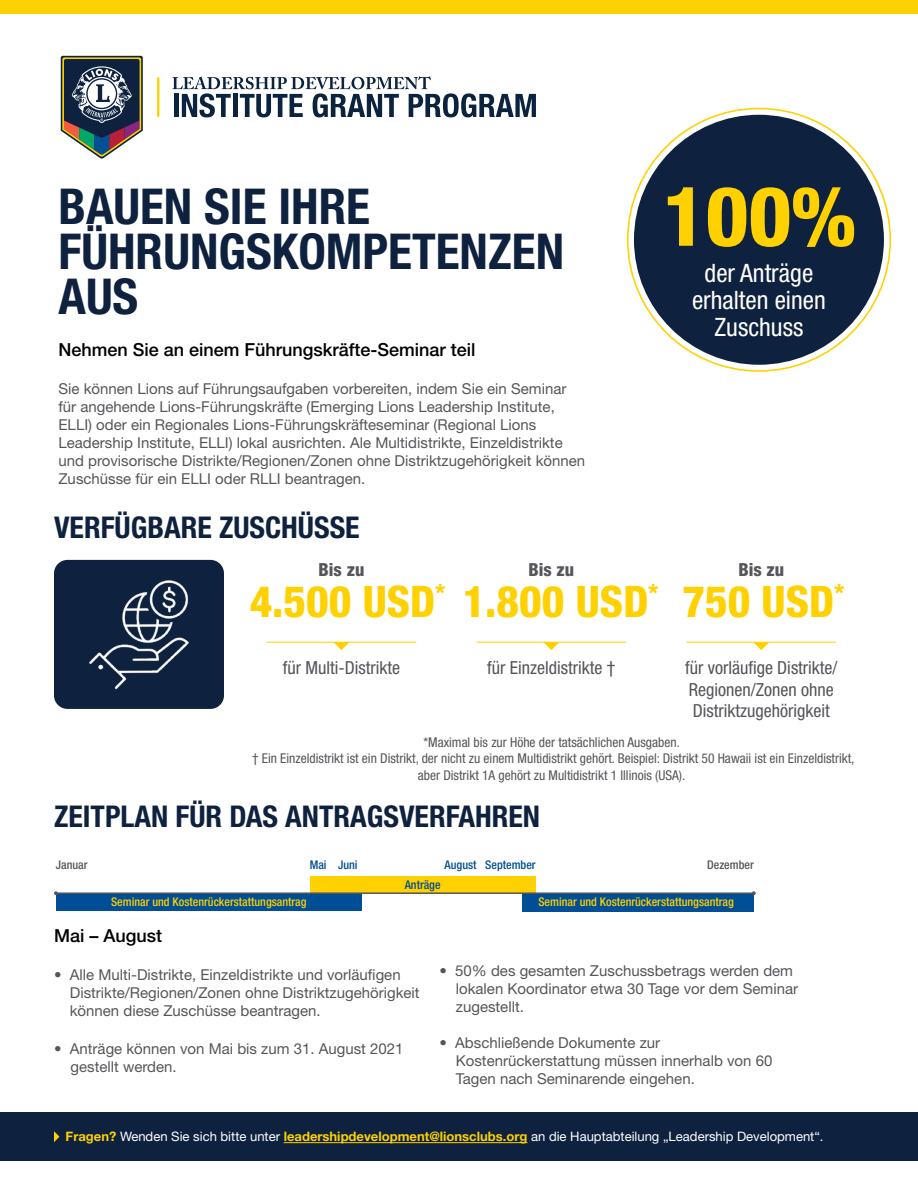
<style>
.page{position:relative;width:918px;height:1188px;background:#fff}
.page>*{position:absolute;margin:0;border:0;box-sizing:border-box;transform-origin:0 0}
.t1{font:800 condensed 82.5px "Helvetica Neue LT Std";color:#ffd100}
.t2{font:700 condensed 49.5px/45px "Helvetica Neue LT Std";color:#0e223f}
.t3{font:800 condensed 43.5px "Helvetica Neue LT Std";color:#ffd100}
.t4{font:700 condensed 30px "Helvetica Neue LT Std";color:#0e223f}
.t5{font:condensed 25.35px/26.8px "Helvetica Neue LT Std";color:#fff;text-align:center}
.t6{font:condensed 18px/21.6px "Helvetica Neue LT Std";color:#55565a}
.t7{font:500 18px "Helvetica Neue LT Std";color:#000}
.t8{font:800 condensed 18px "Helvetica Neue LT Std";color:#55565a}
.t9{font:15px/18px "Helvetica Neue LT Std";color:#55565a}
.t10{font:condensed 13.5px/16.2px "Helvetica Neue LT Std";color:#55565a;text-align:center}
.t11{font:13.05px "Helvetica Neue LT Std";color:#fff}
.t12{font:500 condensed 12px "Helvetica Neue LT Std";color:#ffd100}
.t13{font:500 condensed 12px "Helvetica Neue LT Std";color:#004e95}
.t14{font:500 condensed 12px "Helvetica Neue LT Std";color:#55565a}
.s1{font-weight:700;color:#ffd100}
</style>
<div class="page">
<div style="left:0;top:1112px;width:918px;height:49px;background:#0e223f"></div>
<hr style="left:284px;top:1142px;width:243px;height:1px;background:#ffd100">
<div style="left:0;top:0;width:918px;height:14px;background:#ffd100"></div>
<div style="left:634px;top:115px;width:250px;height:250px;background:#0e223f;border-radius:50%"></div>
<svg style="left:334px;top:643px;width:15px;height:7px"></svg>
<hr style="left:267px;top:642px;width:149px;height:1px;background:#ffd100">
<svg style="left:544px;top:643px;width:15px;height:7px"></svg>
<hr style="left:477px;top:642px;width:149px;height:1px;background:#ffd100">
<svg style="left:754px;top:643px;width:15px;height:7px"></svg>
<hr style="left:687px;top:642px;width:149px;height:1px;background:#ffd100">
<svg style="left:54px;top:1131px;width:6px;height:11px"></svg>
<img style="left:54px;top:560px;width:170px;height:149px">
<svg style="left:173px;top:76px;width:363px;height:41px"></svg>
<hr style="left:157px;top:77px;width:2px;height:40px;background:#ffd100">
<svg style="left:61px;top:56px;width:82px;height:103px"></svg>
<div style="left:310px;top:876px;width:226px;height:17px;background:#ffd100"></div>
<div style="left:523px;top:893px;width:231px;height:19px;background:#004e95"></div>
<div style="left:56px;top:893px;width:306px;height:17px;background:#004e95"></div>
<hr style="left:56px;top:892px;width:698px;height:2px;background:#55565a">
<svg style="left:54px;top:891px;width:4px;height:4px"></svg>
<h2 class="t2" style="left:58px;top:184px;width:507px">BAUEN SIE IHRE<br>FÜHRUNGSKOMPETENZEN<br>AUS</h2>
<p class="t7" style="left:58px;top:339px;width:419px">Nehmen Sie an einem Führungskräfte-Seminar teil</p>
<p class="t9" style="left:58px;top:380px;width:528px">Sie können Lions auf Führungsaufgaben vorbereiten, indem Sie ein Seminar für angehende Lions-Führungskräfte (Emerging Lions Leadership Institute, ELLI) oder ein Regionales Lions-Führungskräfteseminar (Regional Lions Leadership Institute, ELLI) lokal ausrichten. Ale Multidistrikte, Einzeldistrikte und provisorische Distrikte/Regionen/Zonen ohne Distriktzugehörigkeit können Zuschüsse für ein ELLI oder RLLI beantragen.</p>
<h3 class="t4" style="left:54px;top:509px;width:307px">VERFÜGBARE ZUSCHÜSSE</h3>
<h1 class="t1" style="left:663px;top:165px;width:194px">100%</h1>
<h3 class="t5" style="left:692px;top:259px;width:135px">der Anträge erhalten einen<br>Zuschuss</h3>
<p class="t8" style="left:319px;top:558px;width:47px">Bis zu</p>
<p class="t8" style="left:529px;top:558px;width:47px">Bis zu</p>
<h3 class="t3" style="left:250px;top:574px;width:410px">4.500 USD<sup>*</sup> 1.800 USD<sup>*</sup></h3>
<p class="t8" style="left:739px;top:558px;width:47px">Bis zu</p>
<h3 class="t3" style="left:682px;top:574px;width:164px">750 USD<sup>*</sup></h3>
<p class="t6" style="left:283px;top:657px;width:119px">für Multi-Distrikte</p>
<p class="t6" style="left:685px;top:657px;width:154px">für vorläufige Distrikte/<br>Regionen/Zonen ohne<br>Distriktzugehörigkeit</p>
<p class="t10" style="left:252px;top:734px;width:604px">*Maximal bis zur Höhe der tatsächlichen Ausgaben.<br>† Ein Einzeldistrikt ist ein Distrikt, der nicht zu einem Multidistrikt gehört. Beispiel: Distrikt 50 Hawaii ist ein Einzeldistrikt, aber Distrikt 1A gehört zu Multidistrikt 1 Illinois (USA).</p>
<p class="t6" style="left:487px;top:657px;width:130px">für Einzeldistrikte †</p>
<h3 class="t4" style="left:54px;top:799px;width:488px">ZEITPLAN FÜR DAS ANTRAGSVERFAHREN</h3>
<p class="t14" style="left:56px;top:858px;width:33px">Januar</p>
<p class="t13" style="left:310px;top:858px;width:49px">Mai Juni</p>
<p class="t13" style="left:445px;top:858px;width:93px">August September</p>
<p class="t14" style="left:707px;top:858px;width:48px">Dezember</p>
<p class="t13" style="left:405px;top:877px;width:37px">Anträge</p>
<p class="t12" style="left:111px;top:895px;width:197px">Seminar und Kostenrückerstattungsantrag</p>
<p class="t12" style="left:538px;top:895px;width:197px">Seminar und Kostenrückerstattungsantrag</p>
<p class="t7" style="left:54px;top:925px;width:110px">Mai – August</p>
<p class="t9" style="left:70px;top:965px;width:351px;text-indent:-16px">• Alle Multi-Distrikte, Einzeldistrikte und vorläufigen<br>Distrikte/Regionen/Zonen ohne Distriktzugehörigkeit können diese Zuschüsse beantragen.</p>
<p class="t9" style="left:71px;top:1040px;width:335px;text-indent:-16px">• Anträge können von Mai bis zum 31. August 2021 gestellt werden.</p>
<p class="t9" style="left:456px;top:961px;width:344px;text-indent:-16px">• 50% des gesamten Zuschussbetrags werden dem lokalen Koordinator etwa 30 Tage vor dem Seminar zugestellt.</p>
<p class="t9" style="left:456px;top:1033px;width:318px;text-indent:-16px">• Abschließende Dokumente zur<br>Kostenrückerstattung müssen innerhalb von 60<br>Tagen nach Seminarende eingehen.</p>
<p class="t11" style="left:66px;top:1129px;width:759px"><span class="s1">Fragen?</span> Wenden Sie sich bitte unter <span class="s1">leadershipdevelopment@lionsclubs.org</span> an die Hauptabteilung „Leadership Development“.</p>
</div>
